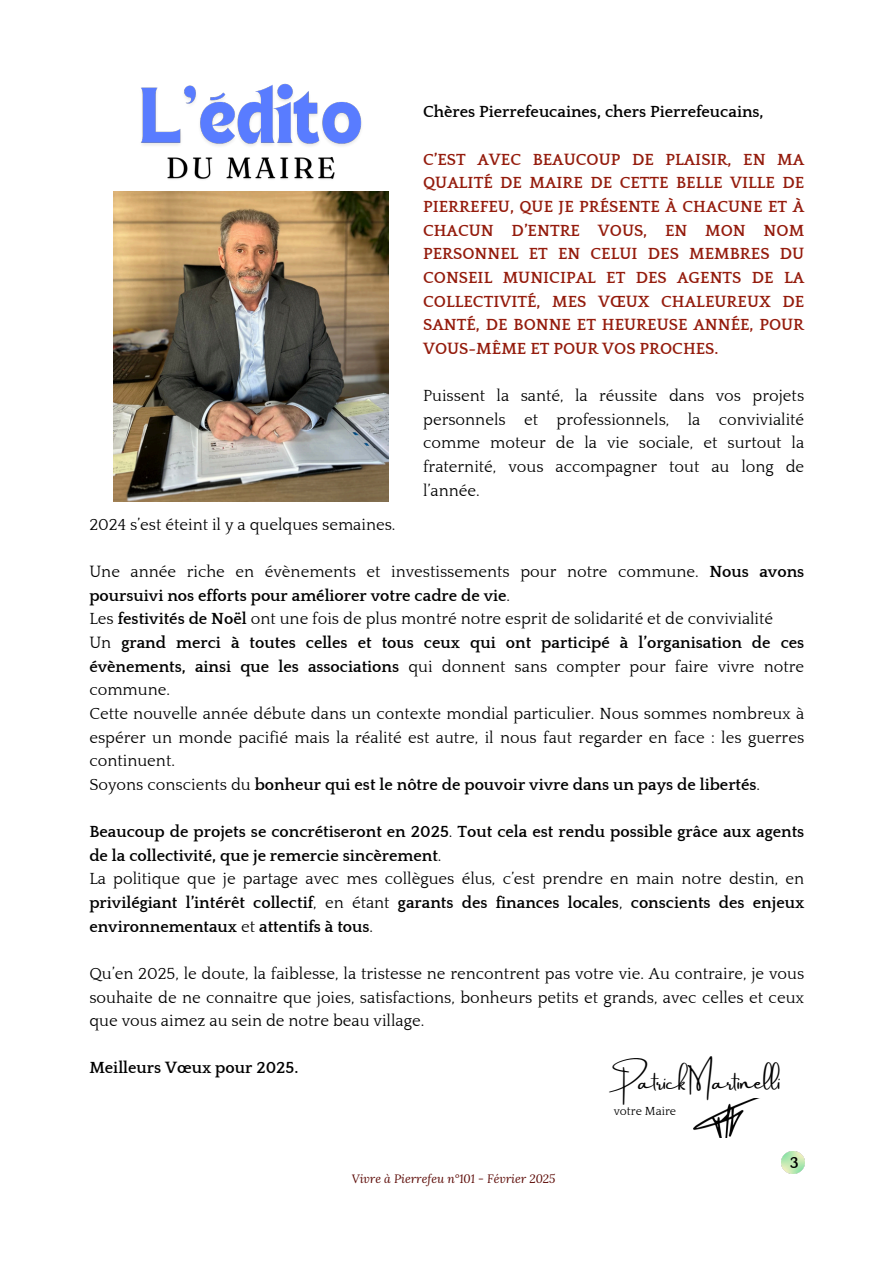
<style>
.page{position:relative;width:894px;height:1264px;background:#fff}
.page>*{position:absolute;margin:0;border:0;box-sizing:border-box;transform-origin:0 0}
.t1{font:21px "Amsterdam Two";color:#000001}
.t2{font:16.5px/23.7px "Quattrocento";color:#000001;text-align:justify}
.t3{font:700 16.5px/23.7px "Quattrocento";color:#000001}
.t4{font:700 16.5px/23.7px "Quattrocento";color:#941b0c;text-align:justify}
.t5{font:700 16.35px "Quattrocento";color:#000}
.t6{font:italic 12px "Lora";color:#5b0905}
.t7{font:12px "Quattrocento";color:#000001}
.s1{font-weight:700}
.s2{font-weight:400}
</style>
<div class="page">
<img style="left:693px;top:1098px;width:67px;height:39px">
<img style="left:781px;top:1151px;width:22px;height:22px">
<img style="left:140px;top:83px;width:222px;height:63px">
<img style="left:167px;top:157px;width:168px;height:23px">
<img style="left:113px;top:192px;width:276px;height:309px">
<h6 class="t3" style="left:423px;top:101px;width:342px">Chères Pierrefeucaines, chers Pierrefeucains,</h6>
<h6 class="t4" style="left:423px;top:148px;width:382px">C’EST AVEC BEAUCOUP DE PLAISIR, EN MA QUALITÉ DE MAIRE DE CETTE BELLE VILLE DE PIERREFEU, QUE JE PRÉSENTE À CHACUNE ET À CHACUN D’ENTRE VOUS, EN MON NOM PERSONNEL ET EN CELUI DES MEMBRES DU CONSEIL MUNICIPAL ET DES AGENTS DE LA COLLECTIVITÉ, MES VŒUX CHALEUREUX DE SANTÉ, DE BONNE ET HEUREUSE ANNÉE, POUR VOUS-MÊME ET POUR VOS PROCHES.</h6>
<h6 class="t2" style="left:423px;top:384px;width:382px">Puissent la santé, la réussite dans vos projets personnels et professionnels, la convivialité comme moteur de la vie sociale, et surtout la fraternité, vous accompagner tout au long de l’année.</h6>
<h6 class="t2" style="left:89px;top:513px;width:307px">2024 s’est éteint il y a quelques semaines.</h6>
<h5 class="t2" style="left:89px;top:560px;width:716px;text-align:left">Une année riche en évènements et investissements pour notre commune. <span class="s1">Nous avons poursuivi nos efforts pour améliorer votre cadre de vie</span>.<br>Les <span class="s1">festivités de Noël</span> ont une fois de plus montré notre esprit de solidarité et de convivialité<br>Un <span class="s1">grand merci à toutes celles et tous ceux qui ont participé à l’organisation de ces évènements, ainsi que les associations</span> qui donnent sans compter pour faire vivre notre commune.<br>Cette nouvelle année débute dans un contexte mondial particulier. Nous sommes nombreux à espérer un monde pacifié mais la réalité est autre, il nous faut regarder en face : les guerres continuent.<br>Soyons conscients du <span class="s1">bonheur qui est le nôtre de pouvoir vivre dans un pays de libertés</span>.</h5>
<h3 class="t3" style="left:89px;top:820px;width:716px">Beaucoup de projets se concrétiseront en 2025<span class="s2">.</span> Tout cela est rendu possible grâce aux agents de la collectivité, que je remercie sincèrement<span class="s2">.<br>La politique que je partage avec mes collègues élus, c’est prendre en main notre destin, en </span>privilégiant l’intérêt collectif<span class="s2">, en étant</span> garants des finances locales<span class="s2">,</span> conscients des enjeux environnementaux <span class="s2">et</span> attentifs à tous<span class="s2">.</span></h3>
<p class="t2" style="left:89px;top:962px;width:716px">Qu’en 2025, le doute, la faiblesse, la tristesse ne rencontrent pas votre vie. Au contraire, je vous souhaite de ne connaitre que joies, satisfactions, bonheurs petits et grands, avec celles et ceux que vous aimez au sein de notre beau village.</p>
<p class="t3" style="left:89px;top:1056px;width:210px">Meilleurs Vœux pour 2025.</p>
<h4 class="t1" style="left:613px;top:1070px;width:168px">Patrick Martinelli</h4>
<h5 class="t7" style="left:613px;top:1104px;width:64px">votre Maire</h5>
<h6 class="t6" style="left:351px;top:1170px;width:205px">Vivre à Pierrefeu n°101 - Février 2025</h6>
<p class="t5" style="left:789px;top:1153px;width:10px">3</p>
</div>
